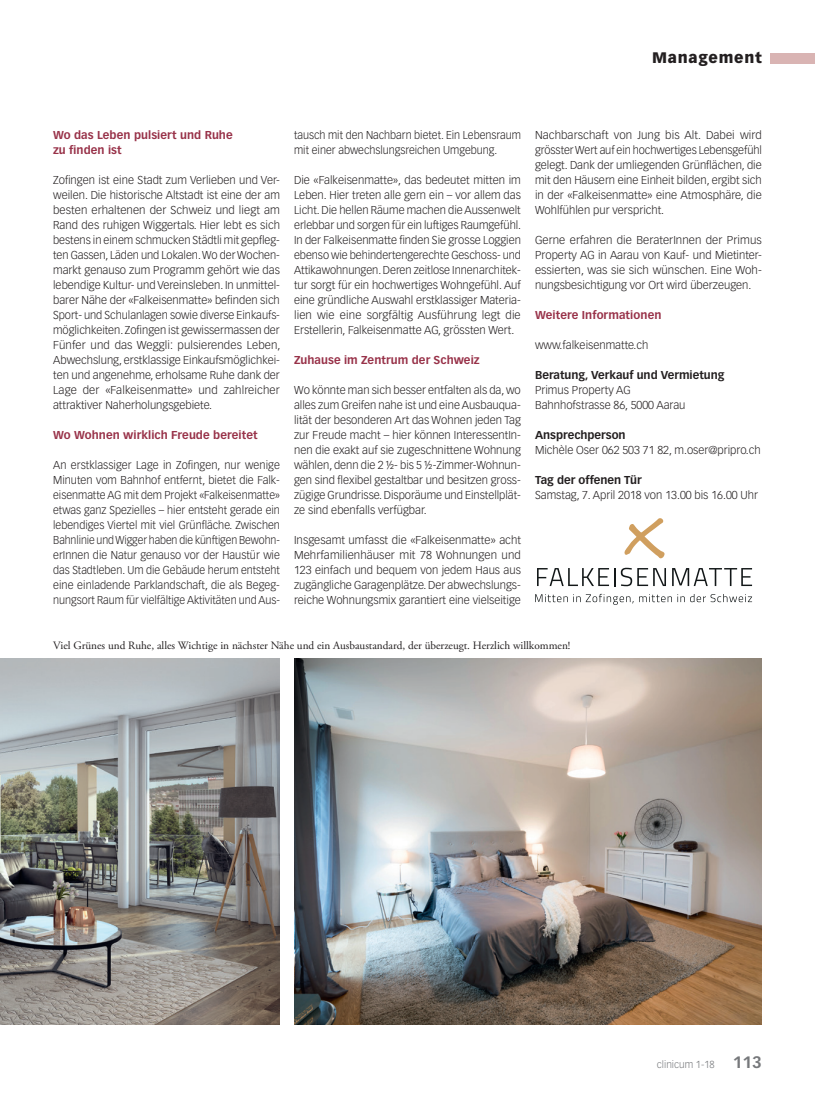
<style>
.page{position:relative;width:815px;height:1099px;background:#fff}
.page>*{position:absolute;margin:0;border:0;box-sizing:border-box;transform-origin:0 0}
.t1{font:900 15px "Vectora LT Std";letter-spacing:.05em;color:#231f20}
.Lauftext{font:300 11.25px/15px "Vectora LT Std";color:#231f20;text-align:justify}
.ZT_MM{font:700 11.25px/15px "Vectora LT Std";letter-spacing:.005em;color:#983249}
.Legende{font:11.25px "Adobe Garamond Pro";color:#231f20}
.Lauftext-2{font:300 11.25px/15px "Vectora LT Std";color:#231f20;scale:.96 1}
.Lauftext-3{font:700 11.25px "Vectora LT Std";color:#231f20}
.t2{font:300 10px "Vectora LT Std";color:#76787b}
.s1{font-weight:700;font-size:16.25px}
</style>
<div class="page">
<div style="left:770px;top:53px;width:45px;height:10px;background:#d9b4b3"></div>
<img style="left:294px;top:658px;width:468px;height:366px">
<img style="left:0;top:658px;width:280px;height:366px">
<svg style="left:624px;top:518px;width:41px;height:41px"></svg>
<svg style="left:537px;top:567px;width:129px;height:19px"></svg>
<svg style="left:672px;top:568px;width:80px;height:18px"></svg>
<svg style="left:535px;top:594px;width:217px;height:10px"></svg>
<h1 class="t1" style="left:652px;top:49px;width:111px">Management</h1>
<p class="Lauftext" style="left:535px;top:128px;width:228px">Nachbarschaft von Jung bis Alt. Dabei wird grösster Wert auf ein hochwertiges Lebensgefü hl gelegt. Dank der umliegenden Grü nflächen, die mit den Häusern eine Einheit bilden, ergibt sich in der «Falkeisenmatte» eine Atmosphäre, die Wohlfühlen pur verspricht.</p>
<p class="Lauftext" style="left:535px;top:233px;width:228px">Gerne erfahren die BeraterInnen der Primus Property AG in Aarau von Kauf- und Mietinter&shy;essierten, was sie sich wünschen. Eine Woh&shy;nungsbesichtigung vor Ort wird überzeugen.</p>
<p class="ZT_MM" style="left:535px;top:308px;width:128px">Weitere Informationen</p>
<p class="Lauftext" style="left:535px;top:338px;width:115px">www.falkeisenmatte.ch</p>
<p class="Lauftext-3" style="left:535px;top:368px;width:191px">Beratung, Verkauf und Vermietung</p>
<p class="Lauftext" style="left:535px;top:383px;width:97px">Primus Property AG</p>
<p class="Lauftext" style="left:535px;top:398px;width:152px">Bahnhofstrasse 86, 5000 Aarau</p>
<p class="Lauftext-3" style="left:535px;top:428px;width:92px">Ansprechperson</p>
<p class="Lauftext" style="left:535px;top:443px;width:227px">Michèle Oser 062 503 71 82, m.oser@pripro.ch</p>
<p class="Lauftext-3" style="left:535px;top:473px;width:108px">Tag der offenen Tür</p>
<p class="Lauftext" style="left:535px;top:488px;width:225px">Samstag, 7. April 2018 von 13.00 bis 16.00 Uhr</p>
<p class="Lauftext-2" style="left:294px;top:128px;width:238px">tausch mit den Nachbarn bietet. Ein Lebensraum mit einer abwechslungsreichen Umgebung.</p>
<p class="Lauftext" style="left:294px;top:173px;width:229px">Die «Falkeisenmatte», das bedeutet mitten im Leben. Hier treten alle gern ein – vor allem das Licht. Die hellen Räume machen die Aussenwelt erlebbar und sorgen für ein luftiges Raumgefühl.<br>In der Falkeisenmatte finden Sie grosse Loggien ebenso wie behindertengerechte Geschoss- und Attikawohnungen. Deren zeitlose Innenarchitek&shy;tur sorgt für ein hochwertiges Wohngefühl. Auf eine gründliche Auswahl erstklassiger Materia&shy;lien wie eine sorgfältig Ausführung legt die Erstellerin, Falkeisenmatte AG, grössten Wert.</p>
<p class="ZT_MM" style="left:294px;top:353px;width:187px">Zuhause im Zentrum der Schweiz</p>
<p class="Lauftext" style="left:294px;top:383px;width:228px">Wo könnte man sich besser entfalten als da, wo alles zum Greifen nahe ist und eine Ausbauqua&shy;lität der besonderen Art das Wohnen jeden Tag zur Freude macht – hier können InteressentIn&shy;nen die exakt auf sie zugeschnittene Wohnung wählen, denn die 2 ½- bis 5 ½-Zimmer-Wohnun&shy;gen sind flexibel gestaltbar und besitzen gross&shy;zügige Grundrisse. Disporäume und Einstellplät&shy;ze sind ebenfalls verfügbar.</p>
<p class="Lauftext" style="left:294px;top:533px;width:228px">Insgesamt umfasst die «Falkeisenmatte» acht Mehrfamilienhäuser mit 78 Wohnungen und 123 einfach und bequem von jedem Haus aus zugä ngliche Garagenplätze. Der abwechslungs&shy;reiche Wohnungsmix garantiert eine vielseitige</p>
<p class="Legende" style="left:53px;top:639px;width:519px">Viel Grünes und Ruhe, alles Wichtige in nächster Nähe und ein Ausbaustandard, der überzeugt. Herzlich willkommen!</p>
<p class="ZT_MM" style="left:53px;top:128px;width:181px">Wo das Leben pulsiert und Ruhe zu finden ist</p>
<p class="Lauftext" style="left:53px;top:173px;width:229px">Zofingen ist eine Stadt zum Verlieben und Ver&shy;weilen. Die historische Altstadt ist eine der am besten erhaltenen der Schweiz und liegt am Rand des ruhigen Wiggertals. Hier lebt es sich bestens in einem schmucken Städtli mit gepfleg&shy;ten Gassen, Läden und Lokalen. Wo der Wochen&shy;markt genauso zum Programm gehört wie das lebendige Kultur- und Vereinsleben. In unmittel&shy;barer Nähe der «Falkeisenmatte» befinden sich Sport- und Schulanlagen sowie diverse Einkaufs&shy;möglichkeiten. Zofingen ist gewissermassen der Fünfer und das Weggli: pulsierendes Leben, Abwechslung, erstklassige Einkaufsmöglichkei&shy;ten und angenehme, erholsame Ruhe dank der Lage der «Falkeisenmatte» und zahlreicher attraktiver Naherholungsgebiete.</p>
<p class="ZT_MM" style="left:53px;top:428px;width:206px">Wo Wohnen wirklich Freude bereitet</p>
<p class="Lauftext" style="left:53px;top:458px;width:228px">An erstklassiger Lage in Zofingen, nur wenige Minuten vom Bahnhof entfernt, bietet die Falk&shy;eisenmatte AG mit dem Projekt «Falkeisenmatte» etwas ganz Spezielles – hier entsteht gerade ein lebendiges Viertel mit viel Grünfläche. Zwischen Bahnlinie und Wigger haben die künftigen Bewohn&shy;erInnen die Natur genauso vor der Haustür wie das Stadtleben. Um die Gebäude herum entsteht eine einladende Parklandschaft, die als Begeg&shy;nungsort Raum für vielfältige Aktivitäten und Aus-</p>
<p class="t2" style="left:657px;top:1058px;width:106px">clinicum 1-18 <span class="s1">113</span></p>
</div>
